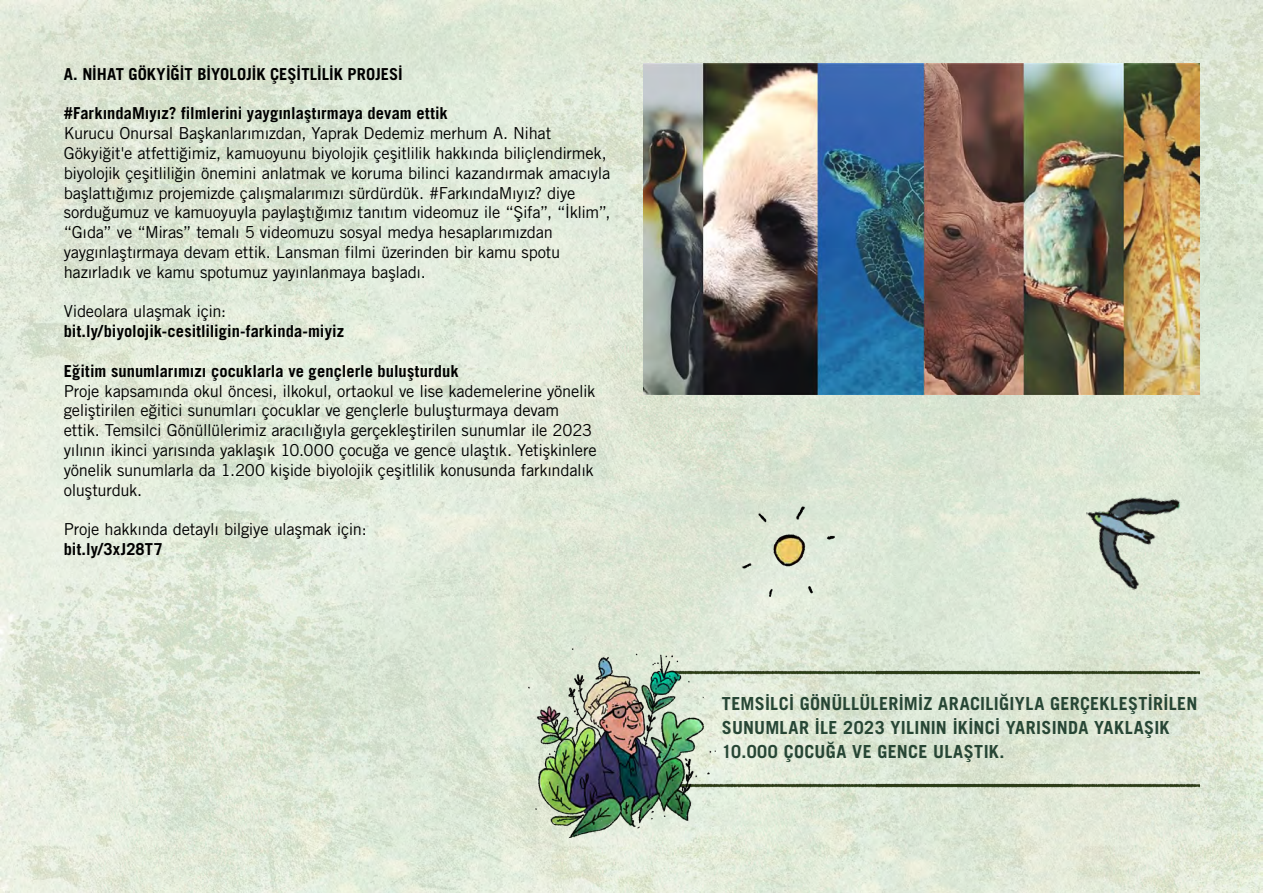
<style>
.page{position:relative;width:1263px;height:893px;background:#fff}
.page>*{position:absolute;margin:0;border:0;box-sizing:border-box;transform-origin:0 0}
.t1{font:700 18px/24px "Trade Gothic";letter-spacing:.015em;color:#274635}
.t2{font:16.5px/19.8px "Trade Gothic";letter-spacing:-.015em;color:#000}
.t3{font:700 16.5px "Trade Gothic";letter-spacing:.005em;color:#000}
</style>
<div class="page">
<img style="left:0;top:0;width:1263px;height:893px">
<img style="left:643px;top:64px;width:556px;height:331px">
<img style="left:715px;top:764px;width:159px;height:52px">
<img style="left:715px;top:650px;width:159px;height:53px">
<img style="left:874px;top:764px;width:325px;height:52px">
<img style="left:874px;top:650px;width:325px;height:53px">
<img style="left:528px;top:648px;width:187px;height:190px">
<img style="left:742px;top:506px;width:93px;height:90px">
<img style="left:1071px;top:479px;width:110px;height:117px">
<p class="t3" style="left:64px;top:64px;width:341px">A. NİHAT GÖKYİĞİT BİYOLOJİK ÇEŞİTLİLİK PROJESİ</p>
<p class="t3" style="left:64px;top:103px;width:386px">#FarkındaMıyız? filmlerini yaygınlaştırmaya devam ettik</p>
<p class="t2" style="left:64px;top:123px;width:548px">Kurucu Onursal Başkanlarımızdan, Yaprak Dedemiz merhum A. Nihat Gökyiğit'e atfettiğimiz, kamuoyunu biyolojik çeşitlilik hakkında biliçlendirmek, biyolojik çeşitliliğin önemini anlatmak ve koruma bilinci kazandırmak amacıyla başlattığımız projemizde çalışmalarımızı sürdürdük. #FarkındaMıyız? diye sorduğumuz ve kamuoyuyla paylaştığımız tanıtım videomuz ile “Şifa”, “İklim”, “Gıda” ve “Miras” temalı 5 videomuzu sosyal medya hesaplarımızdan yaygınlaştırmaya devam ettik. Lansman filmi üzerinden bir kamu spotu hazırladık ve kamu spotumuz yayınlanmaya başladı.</p>
<p class="t2" style="left:64px;top:301px;width:164px">Videolara ulaşmak için:</p>
<p class="t3" style="left:64px;top:321px;width:282px">bit.ly/biyolojik-cesitliligin-farkinda-miyiz</p>
<p class="t3" style="left:64px;top:361px;width:396px">Eğitim sunumlarımızı çocuklarla ve gençlerle buluşturduk</p>
<p class="t2" style="left:64px;top:381px;width:534px">Proje kapsamında okul öncesi, ilkokul, ortaokul ve lise kademelerine yönelik geliştirilen eğitici sunumları çocuklar ve gençlerle buluşturmaya devam ettik. Temsilci Gönüllülerimiz aracılığıyla gerçekleştirilen sunumlar ile 2023 yılının ikinci yarısında yaklaşık 10.000 çocuğa ve gence ulaştık. Yetişkinlere yönelik sunumlarla da 1.200 kişide biyolojik çeşitlilik konusunda farkındalık oluşturduk.</p>
<p class="t2" style="left:64px;top:519px;width:304px">Proje hakkında detaylı bilgiye ulaşmak için:</p>
<p class="t3" style="left:64px;top:539px;width:101px">bit.ly/3xJ28T7</p>
<p class="t1" style="left:722px;top:691px;width:477px">TEMSİLCİ GÖNÜLLÜLERİMİZ ARACILIĞIYLA GERÇEKLEŞTİRİLEN<br>SUNUMLAR İLE 2023 YILININ İKİNCİ YARISINDA YAKLAŞIK<br>10.000 ÇOCUĞA VE GENCE ULAŞTIK.</p>
</div>
